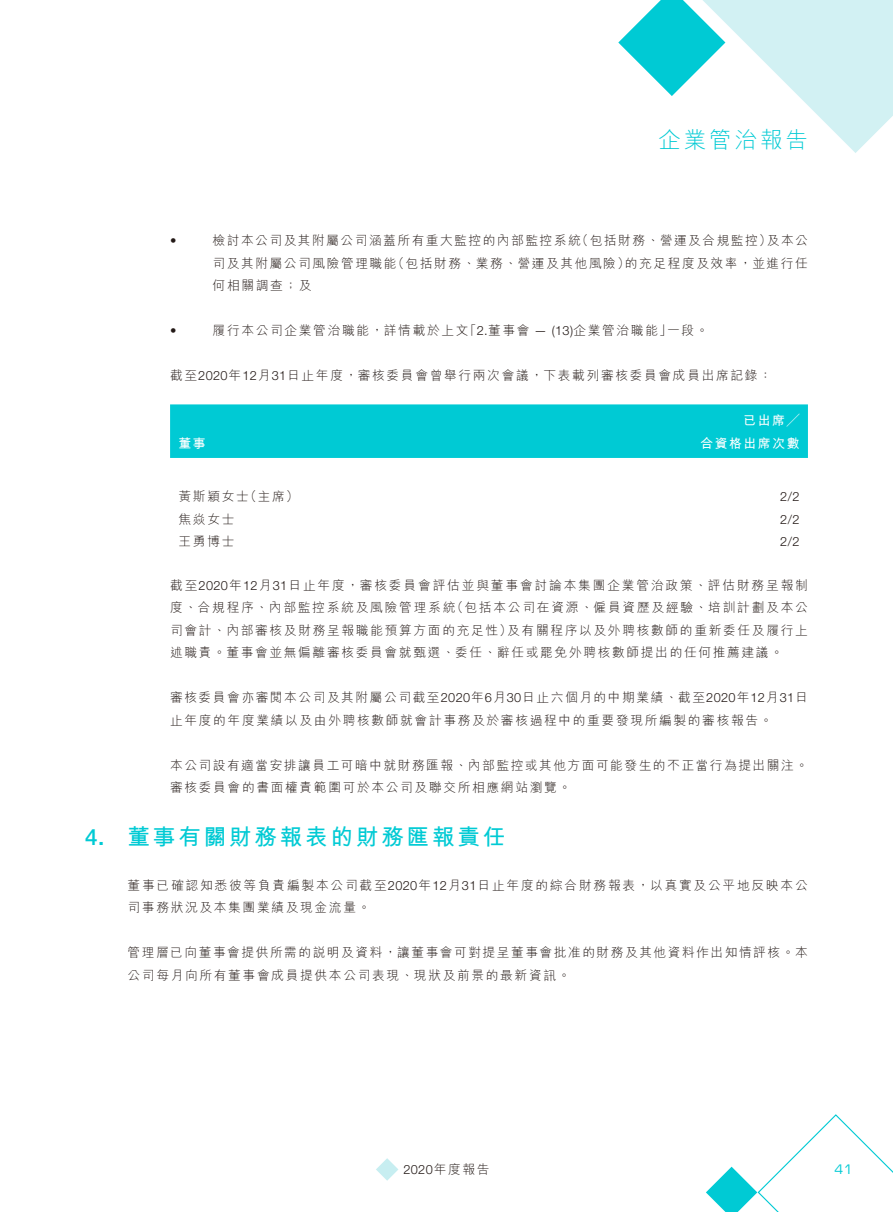
<style>
.page{position:relative;width:893px;height:1212px;background:#fff}
.page>*{position:absolute;margin:0;border:0;box-sizing:border-box;transform-origin:0 0}
.t1{font:700 22.5px "M Hei HK";letter-spacing:.13em;color:#00cad4}
.t2{font:300 22.5px "M Hei HK";letter-spacing:.13em;color:#00cad4}
.t3{font:300 12.75px/22.5px "M Hei HK";letter-spacing:.13em;color:#231916}
.t4{font:300 12.75px "Helvetica Neue LT Std";color:#231916}
.t5{font:700 12.75px/22.5px "M Hei HK";letter-spacing:.13em;color:#fff;text-align:right}
.t6{font:12.75px "Eurostile LT Std";color:#00cad4}
.s1{font-family:"Helvetica Neue LT Std"}
.s2{font-family:"Helvetica Neue LT Std";font-weight:500}
.s3{font-family:"M Hei HK"}
</style>
<div class="page">
<svg style="left:725px;top:0;width:168px;height:153px;fill:#d2f1f3"></svg>
<svg style="left:618px;top:0;width:107px;height:96px"></svg>
<svg style="left:706px;top:1114px;width:187px;height:98px"></svg>
<svg style="left:376px;top:1158px;width:22px;height:23px"></svg>
<div style="left:170px;top:404px;width:638px;height:54px;background:#00cad4"></div>
<h1 class="t2" style="left:658px;top:128px;width:151px">企業管治報告</h1>
<p class="t4" style="left:170px;top:233px;width:8px">•</p>
<p class="t3" style="left:213px;top:229px;width:597px;text-align:justify">檢討本公司及其附屬公司涵蓋所有重大監控的內部監控系統（包括財務、營運及合規監控）及本公司及其附屬公司風險管理職能（包括財務、業務、營運及其他風險）的充足程度及效率，並進行任何相關調查；及</p>
<p class="t4" style="left:170px;top:323px;width:8px">•</p>
<p class="t3" style="left:213px;top:319px;width:497px">履行本公司企業管治職能，詳情載於上文「<span class="s1">2.</span>董事會 <span class="s1">— (13)</span>企業管治職能」一段。</p>
<p class="t3" style="left:170px;top:364px;width:603px">截至<span class="s1">2020</span>年<span class="s1">12</span>月<span class="s1">31</span>日止年度，審核委員會曾舉行兩次會議，下表載列審核委員會成員出席記錄：</p>
<p class="t5" style="left:179px;top:431px;width:29px">董事</p>
<p class="t5" style="left:700px;top:408px;width:101px">已出席╱<br>合資格出席次數</p>
<p class="t3" style="left:179px;top:485px;width:122px">黃斯穎女士（主席）</p>
<p class="t4" style="left:780px;top:489px;width:21px">2/2</p>
<p class="t3" style="left:179px;top:508px;width:57px">焦焱女士</p>
<p class="t4" style="left:780px;top:511px;width:21px">2/2</p>
<p class="t3" style="left:179px;top:530px;width:57px">王勇博士</p>
<p class="t4" style="left:780px;top:534px;width:21px">2/2</p>
<p class="t3" style="left:170px;top:574px;width:639px;text-align:justify">截至<span class="s1">2020</span>年<span class="s1">12</span>月<span class="s1">31</span>日止年度，審核委員會評估並與董事會討論本集團企業管治政策、評估財務呈報制度、合規程序、內部監控系統及風險管理系統（包括本公司在資源、僱員資歷及經驗、培訓計劃及本公司會計、內部審核及財務呈報職能預算方面的充足性）及有關程序以及外聘核數師的重新委任及履行上述職責。董事會並無偏離審核委員會就甄選、委任、辭任或罷免外聘核數師提出的任何推薦建議。</p>
<p class="t3" style="left:170px;top:686px;width:639px">審核委員會亦審閱本公司及其附屬公司截至<span class="s1">2020</span>年<span class="s1">6</span>月<span class="s1">30</span>日止六個月的中期業績、截至<span class="s1">2020</span>年<span class="s1">12</span>月<span class="s1">31</span>日止年度的年度業績以及由外聘核數師就會計事務及於審核過程中的重要發現所編製的審核報告。</p>
<p class="t3" style="left:170px;top:754px;width:640px">本公司設有適當安排讓員工可暗中就財務匯報、內部監控或其他方面可能發生的不正當行為提出關注。審核委員會的書面權責範圍可於本公司及聯交所相應網站瀏覽。</p>
<h1 class="t1" style="left:85px;top:820px;width:422px"><span class="s2">4.</span> 董事有關財務報表的財務匯報責任</h1>
<p class="t3" style="left:128px;top:874px;width:682px">董事已確認知悉彼等負責編製本公司截至<span class="s1">2020</span>年<span class="s1">12</span>月<span class="s1">31</span>日止年度的綜合財務報表，以真實及公平地反映本公司事務狀況及本集團業績及現金流量。</p>
<p class="t3" style="left:128px;top:941px;width:682px">管理層已向董事會提供所需的說明及資料，讓董事會可對提呈董事會批准的財務及其他資料作出知情評核。本公司每月向所有董事會成員提供本公司表現、現狀及前景的最新資訊。</p>
<p class="t4" style="left:403px;top:1162px;width:88px">2020<span class="s3">年度報告</span></p>
<p class="t6" style="left:835px;top:1161px;width:20px">41</p>
</div>
